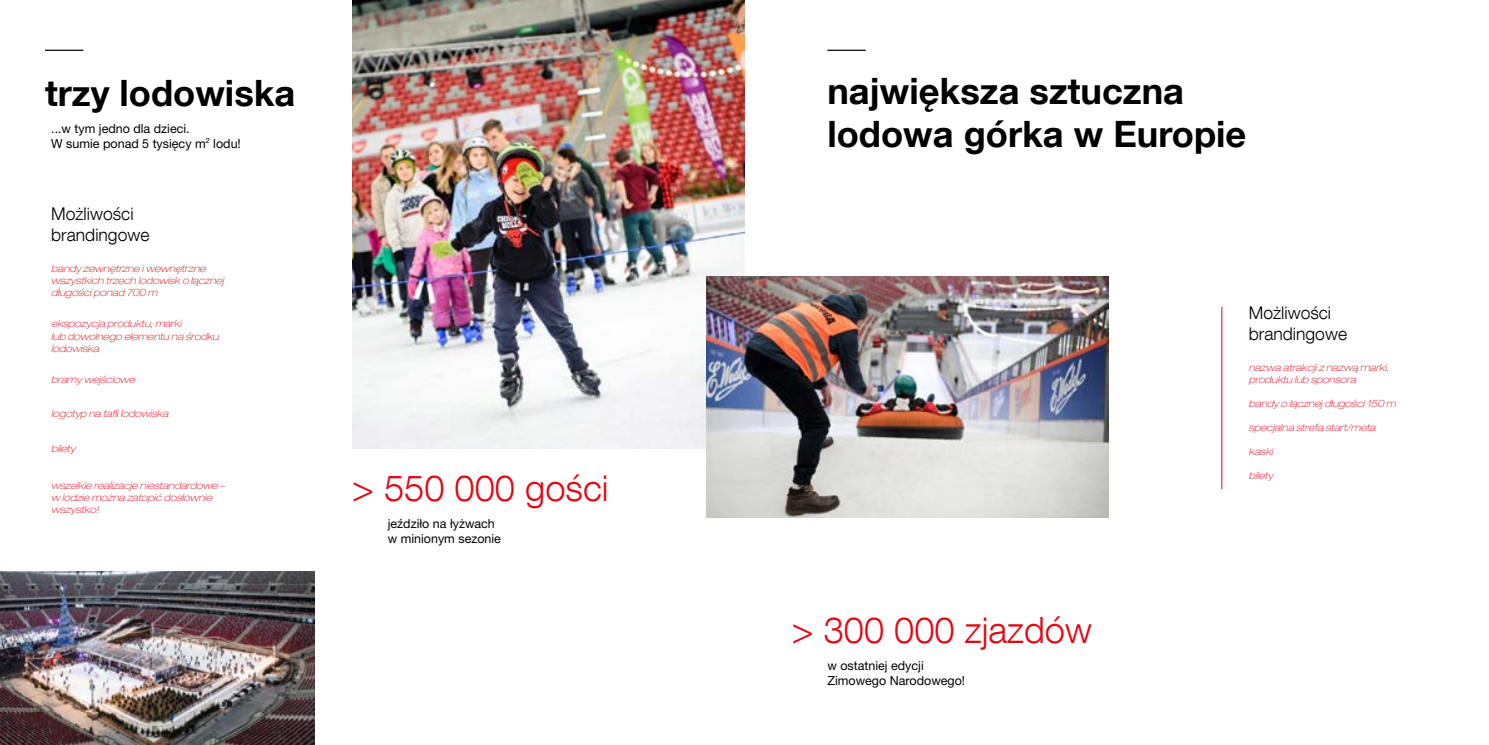
<style>
.page{position:relative;width:1489px;height:745px;background:#fff}
.page>*{position:absolute;margin:0;border:0;box-sizing:border-box;transform-origin:0 0}
.t1{font:700 36.25px/42.5px "Helvetica Neue LT Com";color:#000}
.t2{font:300 36.25px "Helvetica Neue LT Com";color:#e30613}
.t3{font:300 17.5px/21px "Helvetica Neue LT Com";color:#000}
.t4{font:12.5px/15px "Helvetica Neue LT Pro";color:#000}
.t5{font:italic 100 expanded 10px/12px "Helvetica Neue LT Pro";color:#e30613}
</style>
<div class="page">
<hr style="left:45px;top:50px;width:38px;height:1px;background:#000">
<img style="left:0;top:571px;width:314px;height:173px">
<img style="left:352px;top:0;width:392px;height:448px">
<hr style="left:827px;top:50px;width:38px;height:1px;background:#000">
<img style="left:706px;top:277px;width:402px;height:240px">
<hr style="left:1221px;top:306px;width:1px;height:183px;background:#e30613">
<h1 class="t1" style="left:45px;top:71px;width:252px">trzy lodowiska</h1>
<p class="t4" style="left:51px;top:120px;width:191px">...w tym jedno dla dzieci.<br>W sumie ponad 5 tysięcy m<sup>2</sup> lodu!</p>
<h2 class="t3" style="left:51px;top:203px;width:100px">Możliwości brandingowe</h2>
<p class="t5" style="left:51px;top:262px;width:174px">bandy zewnętrzne i wewnętrzne wszystkich trzech lodowisk o łącznej długości ponad 700 m</p>
<p class="t5" style="left:51px;top:317px;width:169px;line-height:12.5px">ekspozycja produktu, marki<br>lub dowolnego elementu na środku lodowiska</p>
<p class="t5" style="left:51px;top:374px;width:85px">bramy wejściowe</p>
<p class="t5" style="left:51px;top:407px;width:119px">logotyp na tafli lodowiska</p>
<p class="t5" style="left:51px;top:442px;width:26px">bilety</p>
<p class="t5" style="left:51px;top:479px;width:175px">wszelkie realizacje niestandardowe – w lodzie można zatopić dosłownie wszystko!</p>
<h1 class="t2" style="left:352px;top:465px;width:258px">&gt; 550 000 gości</h1>
<p class="t4" style="left:388px;top:515px;width:115px">jeździło na łyżwach w minionym sezonie</p>
<h1 class="t1" style="left:827px;top:69px;width:420px">największa sztuczna lodowa górka w Europie</h1>
<h2 class="t3" style="left:1248px;top:302px;width:100px">Możliwości brandingowe</h2>
<h1 class="t2" style="left:791px;top:607px;width:301px">&gt; 300 000 zjazdów</h1>
<p class="t4" style="left:827px;top:657px;width:139px">w ostatniej edycji<br>Zimowego Narodowego!</p>
<p class="t5" style="left:1248px;top:361px;width:141px">nazwa atrakcji z nazwą marki, produktu lub sponsora</p>
<p class="t5" style="left:1248px;top:397px;width:148px">bandy o łącznej długości 150 m</p>
<p class="t5" style="left:1248px;top:421px;width:128px">specjalna strefa start/meta</p>
<p class="t5" style="left:1248px;top:445px;width:26px">kaski</p>
<p class="t5" style="left:1248px;top:469px;width:26px">bilety</p>
</div>
